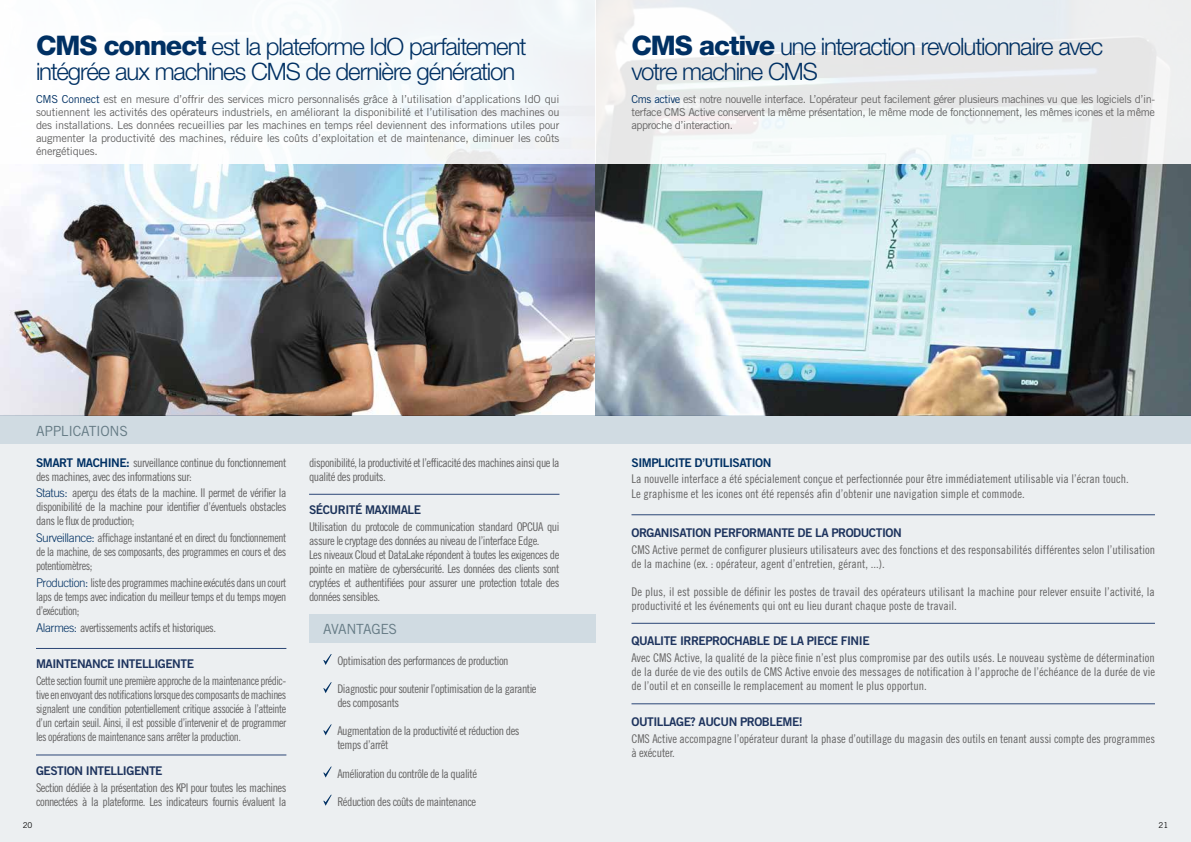
<style>
.page{position:relative;width:1191px;height:842px;background:#fff}
.page>*{position:absolute;margin:0;border:0;box-sizing:border-box;transform-origin:0 0}
.t1{font:300 24px/25px "Helvetica Neue LT Std";letter-spacing:-.045em;color:#003063}
.t2{font:14px "Trade Gothic LT Std";letter-spacing:-.025em;color:#647a84}
.t3{font:12px/14px "Trade Gothic LT Std Cn 18";letter-spacing:-.04em;color:#646363}
.t4{font:12px/14px "Trade Gothic LT Std Cn 18";color:#646363}
.t5{font:12px/14px "Trade Gothic LT Std Cn 18";letter-spacing:-.04em;color:#646363;text-align:justify;scale:.95 1}
.t6{font:12px "Trade Gothic LT Std Bd 2";letter-spacing:-.04em;color:#1e345e}
.t7{font:12px/14px "Trade Gothic LT Std Cn 18";letter-spacing:-.04em;color:#646363;text-align:justify;scale:.96 1}
.t8{font:12px/14px "Trade Gothic LT Std Cn 18";letter-spacing:-.01em;color:#646363}
.t9{font:12px "Trade Gothic LT Std Bd 2";letter-spacing:-.04em;color:#003063}
.t10{font:12px "Trade Gothic LT Std Bd 2";letter-spacing:-.04em;color:#1c335a}
.t11{font:11px/13px "Trade Gothic LT Std";letter-spacing:-.03em;color:#646363;text-align:justify}
.t12{font:8px "Trade Gothic LT Std";color:#000}
.s1{font-weight:800;font-size:27px}
.s2{color:#003063}
.s3{font-family:"Trade Gothic LT Std Bd 2";color:#003063}
.s4{font-family:"Trade Gothic LT Std";font-weight:300;color:#003063}
</style>
<div class="page">
<img style="left:0;top:164px;width:1191px;height:251px">
<div style="left:0;top:415px;width:1191px;height:427px;background:#eceff1"></div>
<div style="left:0;top:0;width:595px;height:164px;background:#f7fbfc"></div>
<svg style="left:596px;top:0;width:595px;height:164px"></svg>
<div style="left:0;top:415px;width:1191px;height:29px;background:#d0dbe2"></div>
<div style="left:309px;top:614px;width:286px;height:29px;background:#d0dbe2"></div>
<hr style="left:36px;top:648px;width:250px;height:1px;background:#2f4b7d">
<hr style="left:36px;top:755px;width:250px;height:1px;background:#2f4b7d">
<hr style="left:309px;top:494px;width:250px;height:1px;background:#2f4b7d">
<svg style="left:323px;top:654px;width:9px;height:11px"></svg>
<svg style="left:323px;top:682px;width:9px;height:11px"></svg>
<svg style="left:323px;top:724px;width:9px;height:11px"></svg>
<svg style="left:323px;top:766px;width:9px;height:11px"></svg>
<svg style="left:323px;top:795px;width:9px;height:11px"></svg>
<hr style="left:631px;top:514px;width:524px;height:1px;background:#2f4b7d">
<hr style="left:631px;top:623px;width:524px;height:1px;background:#2f4b7d">
<hr style="left:631px;top:703px;width:524px;height:1px;background:#2f4b7d">
<h1 class="t1" style="left:36px;top:34px;width:492px"><span class="s1">CMS connect</span> est la plateforme IdO parfaitement intégrée aux machines CMS de dernière génération</h1>
<p class="t11" style="left:36px;top:93px;width:525px"><span class="s2">CMS Connect</span> est en mesure d’offrir des services micro personnalisés grâce à l’utilisation d’applications IdO qui soutiennent les activités des opérateurs industriels, en améliorant la disponibilité et l’utilisation des machines ou des installations. Les données recueillies par les machines en temps réel deviennent des informations utiles pour augmenter la productivité des machines, réduire les coûts d’exploitation et de maintenance, diminuer les coûts énergétiques.</p>
<h1 class="t1" style="left:631px;top:34px;width:473px"><span class="s1">CMS active</span> une interaction revolutionnaire avec votre machine CMS</h1>
<p class="t11" style="left:631px;top:93px;width:525px"><span class="s2">Cms active</span> est notre nouvelle interface. L’opérateur peut facilement gérer plusieurs machines vu que les logiciels d’in&shy;terface CMS Active conservent la même présentation, le même mode de fonctionnement, les mêmes icones et la même approche d’interaction.</p>
<p class="t2" style="left:36px;top:422px;width:93px">APPLICATIONS</p>
<p class="t3" style="left:36px;top:455px;width:252px"><span class="s3">SMART MACHINE:</span> surveillance continue du fonctionnement des machines, avec des informations sur:</p>
<p class="t3" style="left:36px;top:486px;width:252px;text-align:justify"><span class="s4">Status:</span> aperçu des états de la machine. Il permet de vérifier la disponibilité de la machine pour identifier d’éventuels obstacles dans le flux de production;</p>
<p class="t7" style="left:36px;top:531px;width:262px"><span class="s4">Surveillance:</span> affichage instantané et en direct du fonctionnement de la machine, de ses composants, des programmes en cours et des potentiomètres;</p>
<p class="t3" style="left:36px;top:576px;width:252px;text-align:justify"><span class="s4">Production:</span> liste des programmes machine exécutés dans un court laps de temps avec indication du meilleur temps et du temps moyen d’exécution;</p>
<p class="t3" style="left:36px;top:620px;width:182px"><span class="s4">Alarmes:</span> avertissements actifs et historiques.</p>
<p class="t6" style="left:36px;top:657px;width:159px">MAINTENANCE INTELLIGENTE</p>
<p class="t5" style="left:36px;top:674px;width:265px">Cette section fournit une première approche de la maintenance prédic&shy;tive en envoyant des notifications lorsque des composants de machines signalent une condition potentiellement critique associée à l’atteinte d’un certain seuil. Ainsi, il est possible d’intervenir et de programmer les opérations de maintenance sans arrêter la production.</p>
<p class="t6" style="left:36px;top:763px;width:128px">GESTION INTELLIGENTE</p>
<p class="t3" style="left:36px;top:780px;width:252px">Section dédiée à la présentation des KPI pour toutes les machines connectées à la plateforme. Les indicateurs fournis évaluent la</p>
<p class="t3" style="left:309px;top:455px;width:252px">disponibilité, la productivité et l’efficacité des machines ainsi que la qualité des produits.</p>
<p class="t10" style="left:309px;top:502px;width:113px">SÉCURITÉ MAXIMALE</p>
<p class="t3" style="left:309px;top:520px;width:252px">Utilisation du protocole de communication standard OPCUA qui assure le cryptage des données au niveau de l’interface Edge.<br>Les niveaux Cloud et DataLake répondent à toutes les exigences de pointe en matière de cybersécurité. Les données des clients sont cryptées et authentifiées pour assurer une protection totale des données sensibles.</p>
<p class="t2" style="left:323px;top:621px;width:75px">AVANTAGES</p>
<p class="t3" style="left:337px;top:654px;width:173px">Optimisation des performances de production</p>
<p class="t3" style="left:337px;top:682px;width:201px">Diagnostic pour soutenir l’optimisation de la garantie des composants</p>
<p class="t3" style="left:337px;top:724px;width:184px">Augmentation de la productivité et réduction des temps d’arrêt</p>
<p class="t3" style="left:337px;top:766px;width:141px">Amélioration du contrôle de la qualité</p>
<p class="t3" style="left:337px;top:794px;width:140px">Réduction des coûts de maintenance</p>
<p class="t9" style="left:631px;top:455px;width:141px">SIMPLICITE D’UTILISATION</p>
<p class="t4" style="left:631px;top:471px;width:499px;line-height:14.8px">La nouvelle interface a été spécialement conçue et perfectionnée pour être immédiatement utilisable via l’écran touch.<br>Le graphisme et les icones ont été repensés afin d’obtenir une navigation simple et commode.</p>
<p class="t6" style="left:631px;top:525px;width:272px">ORGANISATION PERFORMANTE DE LA PRODUCTION</p>
<p class="t4" style="left:631px;top:542px;width:525px">CMS Active permet de configurer plusieurs utilisateurs avec des fonctions et des responsabilités différentes selon l’utilisation de la machine (ex. : opérateur, agent d’entretien, gérant, ...).</p>
<p class="t4" style="left:631px;top:584px;width:525px">De plus, il est possible de définir les postes de travail des opérateurs utilisant la machine pour relever ensuite l’activité, la productivité et les événements qui ont eu lieu durant chaque poste de travail.</p>
<p class="t6" style="left:631px;top:633px;width:240px">QUALITE IRREPROCHABLE DE LA PIECE FINIE</p>
<p class="t3" style="left:631px;top:651px;width:525px;text-align:justify">Avec CMS Active, la qualité de la pièce finie n’est plus compromise par des outils usés. Le nouveau système de détermination de la durée de vie des outils de CMS Active envoie des messages de notification à l’approche de l’échéance de la durée de vie de l’outil et en conseille le remplacement au moment le plus opportun.</p>
<p class="t6" style="left:631px;top:714px;width:173px">OUTILLAGE? AUCUN PROBLEME!</p>
<p class="t8" style="left:631px;top:731px;width:525px">CMS Active accompagne l’opérateur durant la phase d’outillage du magasin des outils en tenant aussi compte des programmes à exécuter.</p>
<p class="t12" style="left:23px;top:820px;width:11px">20</p>
<p class="t12" style="left:1158px;top:820px;width:11px">21</p>
</div>
